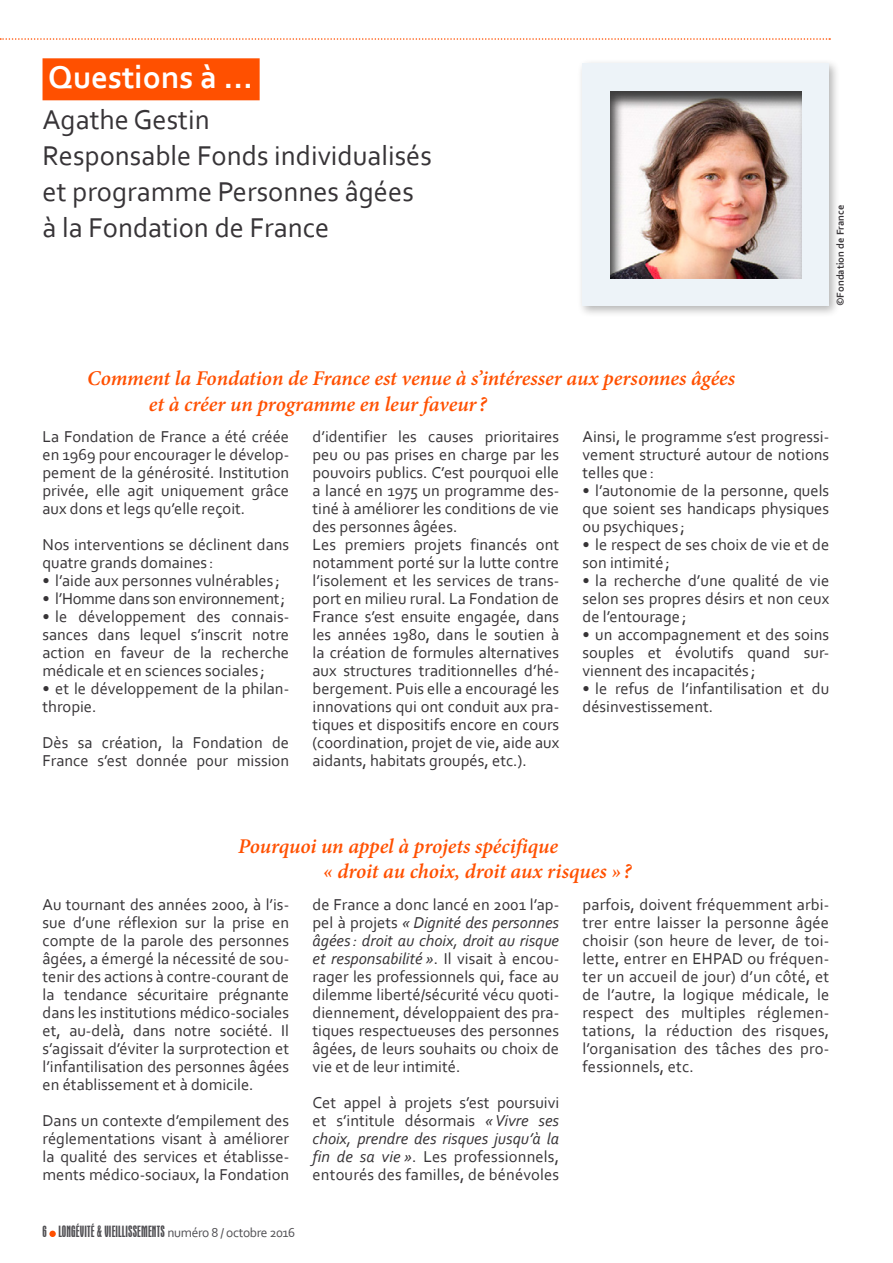
<style>
.page{position:relative;width:893px;height:1263px;background:#fff}
.page>*{position:absolute;margin:0;border:0;box-sizing:border-box;transform-origin:0 0}
.ARTICLE_Titre{font:700 33px "Corbel";color:#fff}
.ARTICLE_Titre-2{font:28.5px/36px "Corbel";color:#373437}
.ARTICLE__question_or{font:italic 600 21px "Minion Pro";letter-spacing:-.005em;color:#ff5000}
.ARTICLE_texte_couran{font:16.5px/18px "Corbel";color:#373437;text-align:justify}
.t1{font:condensed 16.5px "Aurora BT";letter-spacing:.01em;color:#504f53}
.ARTICLE_texte_couran-2{font:16.5px "Corbel";letter-spacing:-.02em;color:#373437}
.LEGENDE__c__photo{font:700 10.5px "Corbel";color:#373437}
.s1{font-style:italic}
.s2{font-family:"Corbel";font-stretch:normal;font-size:13.5px}
</style>
<div class="page">
<div style="left:49px;top:1230px;width:7px;height:7px;background:#ff5000;border-radius:50%"></div>
<svg style="left:0;top:38px;width:830px;height:2px"></svg>
<div style="left:43px;top:58px;width:217px;height:42px;background:#ff5000"></div>
<div style="left:577px;top:58px;width:264px;height:260px;background:#000;opacity:.3"></div>
<div style="left:583px;top:64px;width:246px;height:242px;background:#edf3f8"></div>
<div style="left:598px;top:79px;width:217px;height:201px;background:#000;opacity:.75"></div>
<p class="ARTICLE_Titre" style="left:48px;top:57px;width:206px">Questions à …</p>
<p class="ARTICLE_Titre-2" style="left:43px;top:100px;width:169px">Agathe Gestin</p>
<p class="ARTICLE_Titre-2" style="left:43px;top:136px;width:391px">Responsable Fonds individualisés et programme Personnes âgées à la Fondation de France</p>
<p class="LEGENDE__c__photo" style="left:834px;top:306px;width:103px;rotate:-90deg">©Fondation de France</p>
<p class="ARTICLE__question_or" style="left:87px;top:364px;width:650px">Comment la Fondation de France est venue à s’intéresser aux personnes âgées</p>
<p class="ARTICLE__question_or" style="left:149px;top:389px;width:340px">et à créer un programme en leur faveur?</p>
<p class="ARTICLE_texte_couran" style="left:43px;top:427px;width:248px">La Fondation de France a été créée en 1969 pour encourager le dévelop&shy;pement de la générosité. Institution privée, elle agit uniquement grâce aux dons et legs qu’elle reçoit.</p>
<p class="ARTICLE_texte_couran" style="left:43px;top:535px;width:248px">Nos interventions se déclinent dans quatre grands domaines :</p>
<p class="ARTICLE_texte_couran" style="left:43px;top:571px;width:239px">• l’aide aux personnes vulnérables ;</p>
<p class="ARTICLE_texte_couran-2" style="left:43px;top:588px;width:244px">• l’Homme dans son environnement;</p>
<p class="ARTICLE_texte_couran" style="left:43px;top:607px;width:248px">• le développement des connais&shy;sances dans lequel s’inscrit notre action en faveur de la recherche médicale et en sciences sociales ;</p>
<p class="ARTICLE_texte_couran" style="left:43px;top:679px;width:248px">• et le développement de la philan&shy;thropie.</p>
<p class="ARTICLE_texte_couran" style="left:43px;top:733px;width:248px">Dès sa création, la Fondation de<br>France s’est donnée pour mission</p>
<p class="ARTICLE_texte_couran" style="left:313px;top:427px;width:248px">d’identifier les causes prioritaires peu ou pas prises en charge par les pouvoirs publics. C’est pourquoi elle a lancé en 1975 un programme des&shy;tiné à améliorer les conditions de vie des personnes âgées.</p>
<p class="ARTICLE_texte_couran" style="left:313px;top:535px;width:248px">Les premiers projets financés ont notamment porté sur la lutte contre l’isolement et les services de trans&shy;port en milieu rural. La Fondation de France s’est ensuite engagée, dans les années 1980, dans le soutien à la création de formules alternatives aux structures traditionnelles d’hé&shy;bergement. Puis elle a encouragé les innovations qui ont conduit aux pra&shy;tiques et dispositifs encore en cours (coordination, projet de vie, aide aux aidants, habitats groupés, etc.).</p>
<p class="ARTICLE_texte_couran" style="left:583px;top:427px;width:248px">Ainsi, le programme s’est progressi&shy;vement structuré autour de notions telles que :</p>
<p class="ARTICLE_texte_couran" style="left:583px;top:481px;width:248px">• l’autonomie de la personne, quels que soient ses handicaps physiques ou psychiques ;</p>
<p class="ARTICLE_texte_couran" style="left:583px;top:535px;width:248px">• le respect de ses choix de vie et de son intimité ;</p>
<p class="ARTICLE_texte_couran" style="left:583px;top:571px;width:248px">• la recherche d’une qualité de vie selon ses propres désirs et non ceux de l’entourage;</p>
<p class="ARTICLE_texte_couran" style="left:583px;top:625px;width:248px">• un accompagnement et des soins souples et évolutifs quand sur&shy;viennent des incapacités ;</p>
<p class="ARTICLE_texte_couran" style="left:583px;top:679px;width:248px">• le refus de l’infantilisation et du désinvestissement.</p>
<p class="ARTICLE__question_or" style="left:238px;top:831px;width:322px">Pourquoi un appel à projets spécifique</p>
<p class="ARTICLE__question_or" style="left:323px;top:857px;width:310px">« droit au choix, droit aux risques » ?</p>
<p class="ARTICLE_texte_couran" style="left:43px;top:895px;width:248px">Au tournant des années 2000, à l’is&shy;sue d’une réflexion sur la prise en compte de la parole des personnes âgées, a émergé la nécessité de sou&shy;tenir des actions à contre-courant de la tendance sécuritaire prégnante dans les institutions médico-sociales et, au-delà, dans notre société. Il s’agissait d’éviter la surprotection et l’infantilisation des personnes âgées en établissement et à domicile.</p>
<p class="ARTICLE_texte_couran" style="left:43px;top:1111px;width:248px">Dans un contexte d’empilement des réglementations visant à améliorer la qualité des services et établisse&shy;ments médico-sociaux, la Fondation</p>
<p class="ARTICLE_texte_couran" style="left:313px;top:895px;width:248px">de France a donc lancé en 2001 l’ap&shy;pel à projets <span class="s1">« Dignité des personnes âgées: droit au choix, droit au risque et responsabilité »</span>. Il visait à encou&shy;rager les professionnels qui, face au dilemme liberté/sécurité vécu quoti&shy;diennement, développaient des pra&shy;tiques respectueuses des personnes âgées, de leurs souhaits ou choix de vie et de leur intimité.</p>
<p class="ARTICLE_texte_couran" style="left:313px;top:1093px;width:248px">Cet appel à projets s’est poursuivi et s’intitule désormais <span class="s1">«Vivre ses choix, prendre des risques jusqu’à la fin de sa vie »</span>. Les professionnels, entourés des familles, de bénévoles</p>
<p class="ARTICLE_texte_couran" style="left:583px;top:895px;width:248px">parfois, doivent fréquemment arbi&shy;trer entre laisser la personne âgée choisir (son heure de lever, de toi&shy;lette, entrer en EHPAD ou fréquen&shy;ter un accueil de jour) d’un côté, et de l’autre, la logique médicale, le respect des multiples réglemen&shy;tations, la réduction des risques, l’organisation des tâches des pro&shy;fessionnels, etc.</p>
<p class="t1" style="left:43px;top:1223px;width:254px">6 LONGÉVITÉ &amp; VIEILLISSEMENTS <span class="s2">numéro 8 / octobre 2016</span></p>
</div>
